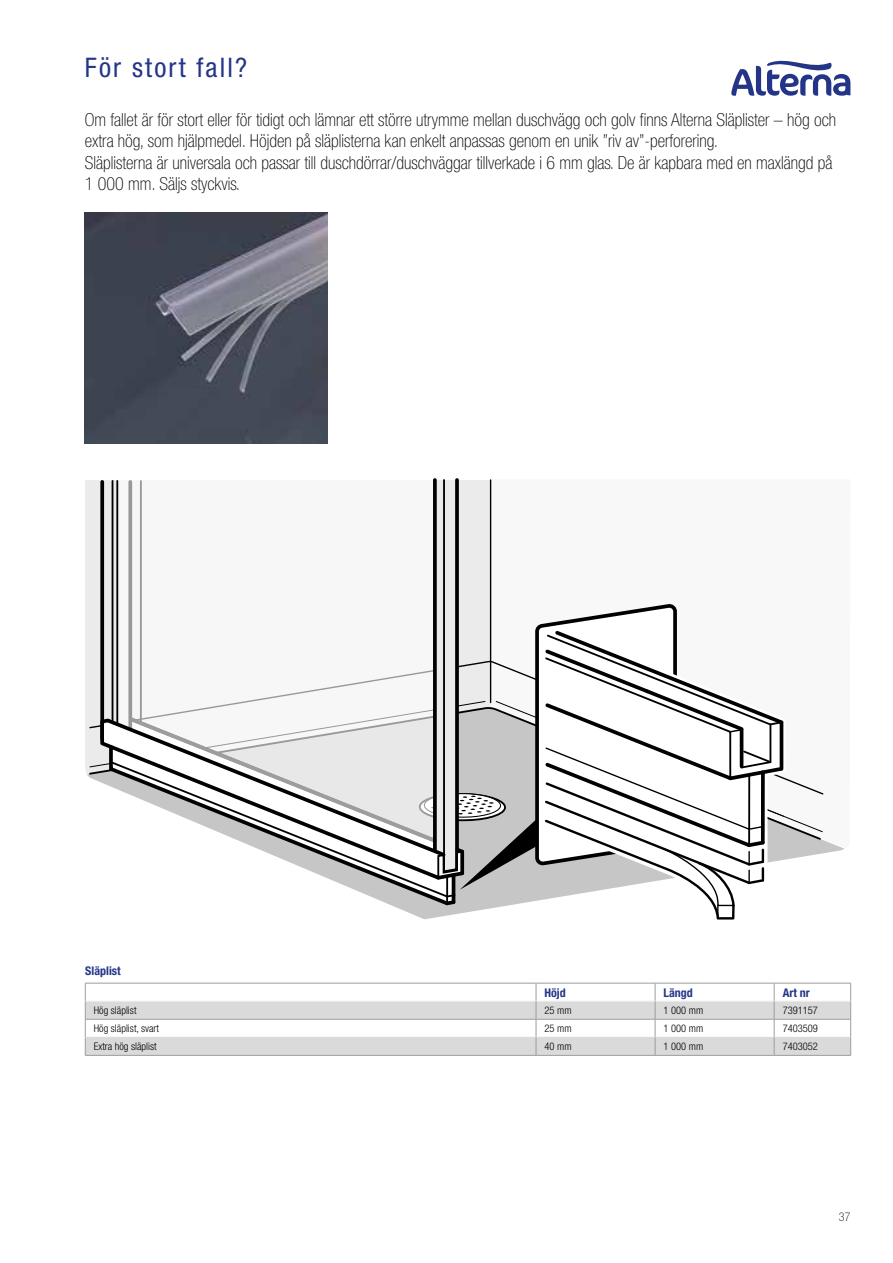
<style>
.page{position:relative;width:893px;height:1263px;background:#fff}
.page>*{position:absolute;margin:0;border:0;box-sizing:border-box;transform-origin:0 0}
.t1{font:condensed 27px "Helvetica Neue";letter-spacing:.08em;color:#243588}
.t2{font:100 condensed 18px/21.6px "Helvetica Neue";color:#000}
.t3{font:700 condensed 12px "Helvetica Neue";color:#243588}
.t4{font:100 condensed 12px "Helvetica Neue";color:#000}
.t5{font:300 condensed 10.5px "Helvetica Neue";color:#000}
</style>
<div class="page">
<svg style="left:731px;top:60px;width:119px;height:36px"></svg>
<img style="left:85px;top:212px;width:242px;height:231px">
<svg style="left:85px;top:983px;width:766px;height:72px"></svg>
<hr style="left:85px;top:1055px;width:451px;height:1px;background:#9d9d9c">
<hr style="left:536px;top:1055px;width:119px;height:1px;background:#9d9d9c">
<hr style="left:655px;top:1055px;width:119px;height:1px;background:#9d9d9c">
<hr style="left:774px;top:1055px;width:77px;height:1px;background:#9d9d9c">
<svg style="left:89px;top:478px;width:734px;height:442px"></svg>
<h1 class="t1" style="left:85px;top:52px;width:164px">För stort fall?</h1>
<p class="t2" style="left:85px;top:108px;width:753px">Om fallet är för stort eller för tidigt och lämnar ett större utrymme mellan duschvägg och golv finns Alterna Släplister – hög och extra hög, som hjälpmedel. Höjden på släplisterna kan enkelt anpassas genom en unik ”riv av”-perforering.<br>Släplisterna är universala och passar till duschdörrar/duschväggar tillverkade i 6 mm glas. De är kapbara med en maxlängd på 1 000 mm. Säljs styckvis.</p>
<p class="t3" style="left:85px;top:963px;width:37px">Släplist</p>
<p class="t3" style="left:544px;top:985px;width:23px">Höjd</p>
<p class="t3" style="left:664px;top:985px;width:31px">Längd</p>
<p class="t3" style="left:783px;top:985px;width:29px">Art nr</p>
<p class="t5" style="left:94px;top:1004px;width:44px">Hög släplist</p>
<p class="t5" style="left:544px;top:1004px;width:29px">25 mm</p>
<p class="t5" style="left:664px;top:1004px;width:41px">1 000 mm</p>
<p class="t5" style="left:783px;top:1004px;width:37px">7391157</p>
<p class="t5" style="left:94px;top:1022px;width:67px">Hög släplist, svart</p>
<p class="t5" style="left:545px;top:1022px;width:29px">25 mm</p>
<p class="t5" style="left:664px;top:1022px;width:41px">1 000 mm</p>
<p class="t5" style="left:783px;top:1022px;width:37px">7403509</p>
<p class="t5" style="left:94px;top:1040px;width:64px">Extra hög släplist</p>
<p class="t5" style="left:545px;top:1040px;width:29px">40 mm</p>
<p class="t5" style="left:664px;top:1040px;width:41px">1 000 mm</p>
<p class="t5" style="left:783px;top:1040px;width:37px">7403052</p>
<p class="t4" style="left:839px;top:1209px;width:13px">37</p>
</div>
